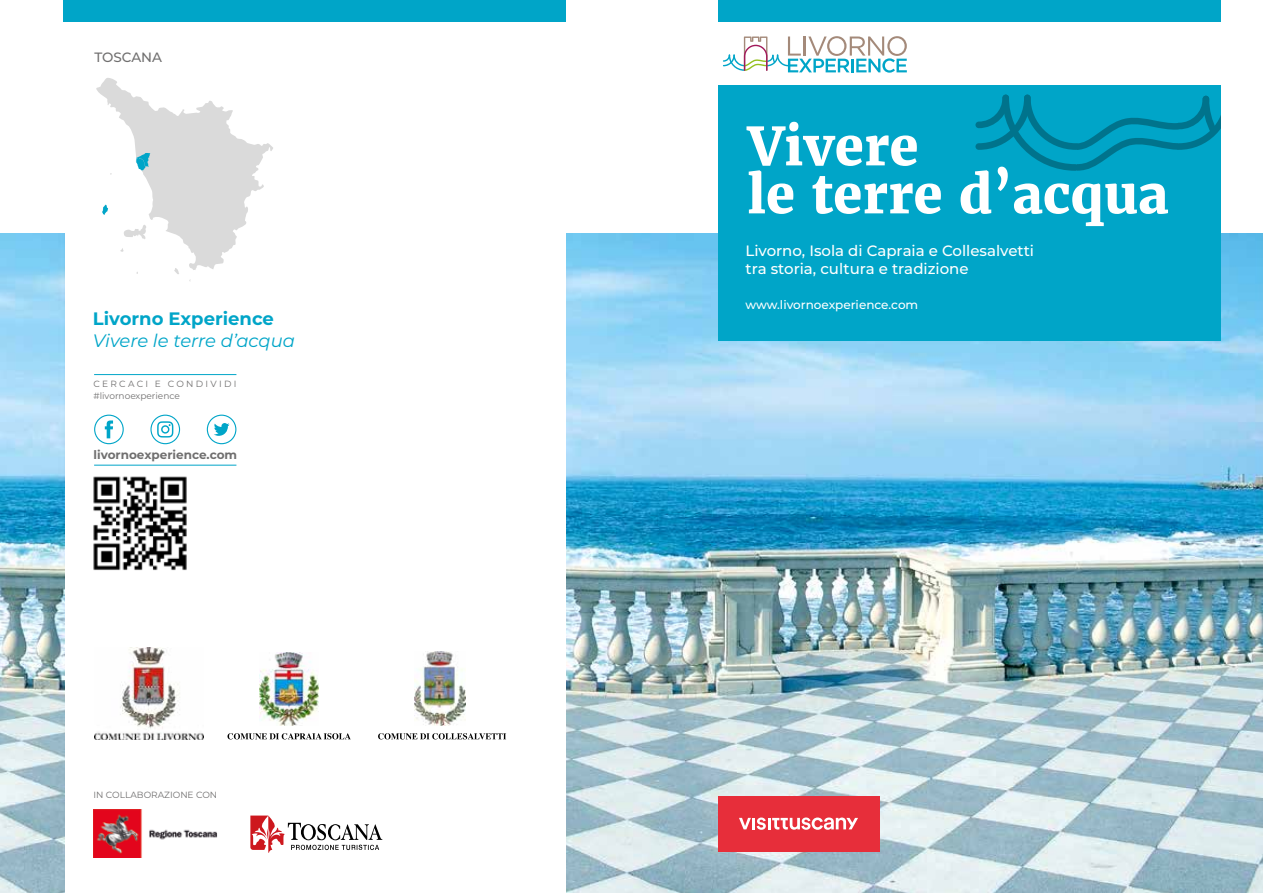
<style>
.page{position:relative;width:1263px;height:893px;background:#fff}
.page>*{position:absolute;margin:0;border:0;box-sizing:border-box;transform-origin:0 0}
.t1{font:800 52.5px/48px "Merriweather";color:#fff}
.t2{font:italic 18px "Montserrat";letter-spacing:-.005em;color:#00a5c8}
.t3{font:700 18px "Montserrat";color:#00a5c8}
.t4{font:500 15px/18px "Montserrat";color:#fff}
.t5{font:500 13.5px "Montserrat";color:#706f6f}
.t6{font:500 12px "Montserrat";color:#fff}
.t7{font:700 12px "Montserrat";color:#706f6f}
.t8{font:9px/12.1px "Montserrat";color:#706f6f}
</style>
<div class="page">
<img style="left:566px;top:234px;width:697px;height:659px">
<div style="left:718px;top:85px;width:503px;height:255px;background:#00a5c8"></div>
<div style="left:718px;top:796px;width:161px;height:55px;background:#e72e3a"></div>
<svg style="left:739px;top:817px;width:119px;height:13px"></svg>
<svg style="left:723px;top:36px;width:184px;height:37px"></svg>
<div style="left:718px;top:0;width:503px;height:21px;background:#00a5c8"></div>
<svg style="left:975px;top:95px;width:246px;height:76px"></svg>
<svg style="left:250px;top:815px;width:132px;height:38px"></svg>
<img style="left:94px;top:809px;width:124px;height:48px">
<div style="left:63px;top:0;width:503px;height:21px;background:#00a5c8"></div>
<div style="left:207px;top:415px;width:29px;height:29px;border:1px solid #00a5c8;border-radius:14px"></div>
<svg style="left:214px;top:423px;width:15px;height:13px"></svg>
<div style="left:94px;top:415px;width:30px;height:29px;border:1px solid #00a5c8;border-radius:14px"></div>
<svg style="left:105px;top:420px;width:8px;height:18px"></svg>
<div style="left:150px;top:415px;width:30px;height:29px;border:1px solid #00a5c8;border-radius:14px"></div>
<svg style="left:157px;top:421px;width:16px;height:17px"></svg>
<hr style="left:94px;top:465px;width:142px;height:1px;background:#00a5c8">
<hr style="left:94px;top:374px;width:142px;height:1px;background:#00a5c8">
<img style="left:0;top:234px;width:64px;height:659px">
<svg style="left:96px;top:78px;width:177px;height:203px"></svg>
<img style="left:93px;top:476px;width:94px;height:95px">
<img style="left:94px;top:647px;width:109px;height:92px">
<svg style="left:227px;top:733px;width:124px;height:6px"></svg>
<img style="left:260px;top:652px;width:58px;height:74px">
<svg style="left:378px;top:733px;width:128px;height:6px"></svg>
<img style="left:415px;top:651px;width:50px;height:74px">
<p class="t5" style="left:94px;top:48px;width:69px">TOSCANA</p>
<p class="t3" style="left:93px;top:306px;width:183px">Livorno Experience</p>
<p class="t2" style="left:93px;top:328px;width:204px">Vivere le terre d’acqua</p>
<p class="t8" style="left:94px;top:378px;width:144px">C E R C A C I E C O N D I V I D I #livornoexperience</p>
<p class="t7" style="left:94px;top:446px;width:145px">livornoexperience.com</p>
<p class="t8" style="left:94px;top:788px;width:125px">IN COLLABORAZIONE CON</p>
<h1 class="t1" style="left:748px;top:122px;width:422px">Vivere<br>le terre d’acqua</h1>
<p class="t4" style="left:745px;top:241px;width:290px">Livorno, Isola di Capraia e Collesalvetti tra storia, cultura e tradizione</p>
<p class="t6" style="left:745px;top:297px;width:174px">www.livornoexperience.com</p>
</div>
